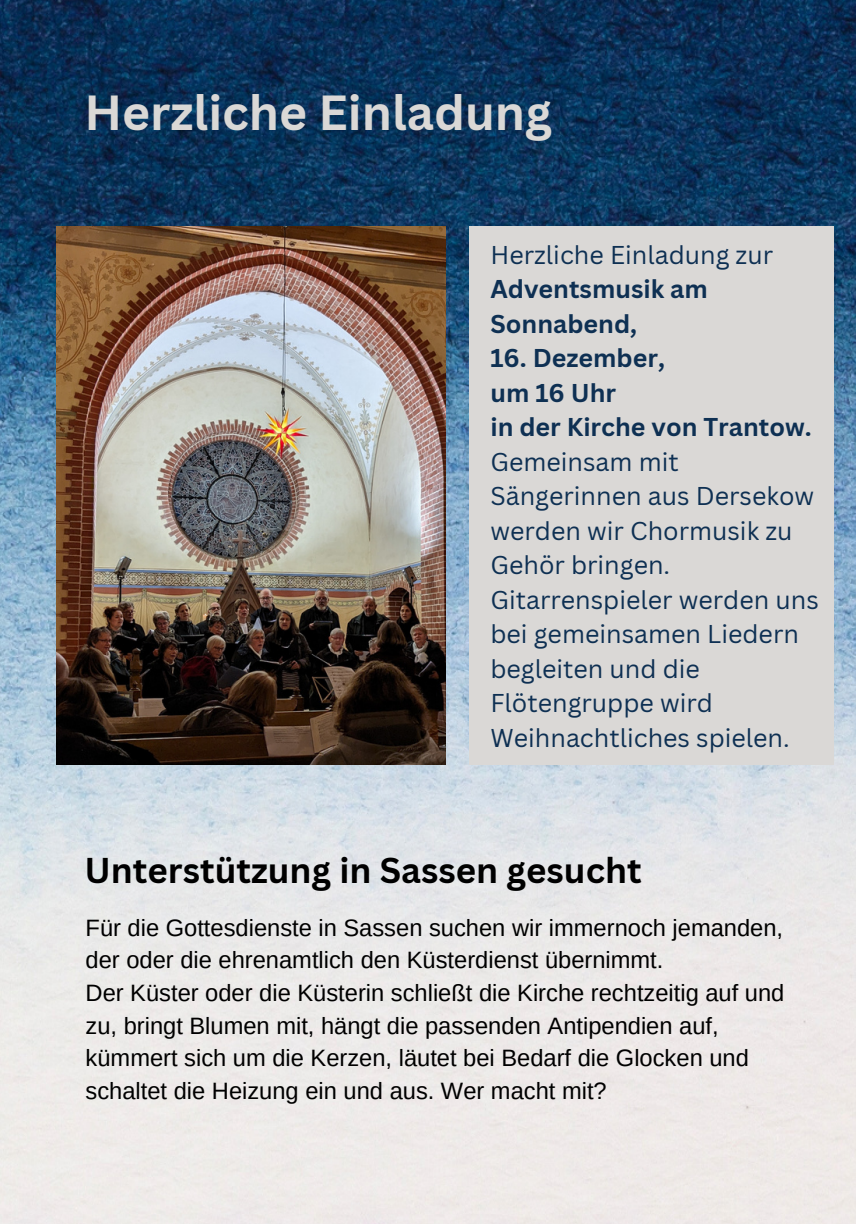
<style>
.page{position:relative;width:856px;height:1224px;background:#fff}
.page>*{position:absolute;margin:0;border:0;box-sizing:border-box;transform-origin:0 0}
.t1{font:700 48px "Canva Sans";color:#dad8d6}
.t2{font:700 35px "Canva Sans";color:#000}
.t3{font:25px/34.4px "Canva Sans";color:#0e3053}
.t4{font:700 25px/34.4px "Canva Sans";color:#0e3053}
.t5{font:23.6px/32.6px "Arimo";color:#000}
.s1{font-weight:400}
.s2{font-weight:700}
</style>
<div class="page">
<img style="left:0;top:0;width:856px;height:1223px">
<img style="left:56px;top:226px;width:390px;height:539px">
<div style="left:469px;top:226px;width:365px;height:538px;background:#dad8d6"></div>
<p class="t1" style="left:84px;top:78px;width:469px">Herzliche Einladung</p>
<p class="t4" style="left:490px;top:237px;width:284px"><span class="s1">Herzliche Einladung zur<br></span>Adventsmusik am<br>Sonnabend,</p>
<p class="t4" style="left:490px;top:340px;width:176px">16. Dezember,</p>
<p class="t4" style="left:490px;top:375px;width:127px">um 16 Uhr</p>
<p class="t3" style="left:490px;top:409px;width:330px"><span class="s2">in der Kirche von Trantow.<br></span>Gemeinsam mit<br>Sängerinnen aus Dersekow werden wir Chormusik zu<br>Gehör bringen.<br>Gitarrenspieler werden uns bei gemeinsamen Liedern begleiten und die<br>Flötengruppe wird<br>Weihnachtliches spielen.</p>
<p class="t2" style="left:84px;top:846px;width:559px">Unterstützung in Sassen gesucht</p>
<p class="t5" style="left:86px;top:911px;width:699px">Für die Gottesdienste in Sassen suchen wir immernoch jemanden, der oder die ehrenamtlich den Küsterdienst übernimmt.</p>
<p class="t5" style="left:86px;top:976px;width:700px">Der Küster oder die Küsterin schließt die Kirche rechtzeitig auf und zu, bringt Blumen mit, hängt die passenden Antipendien auf, kümmert sich um die Kerzen, läutet bei Bedarf die Glocken und schaltet die Heizung ein und aus. Wer macht mit?</p>
</div>
